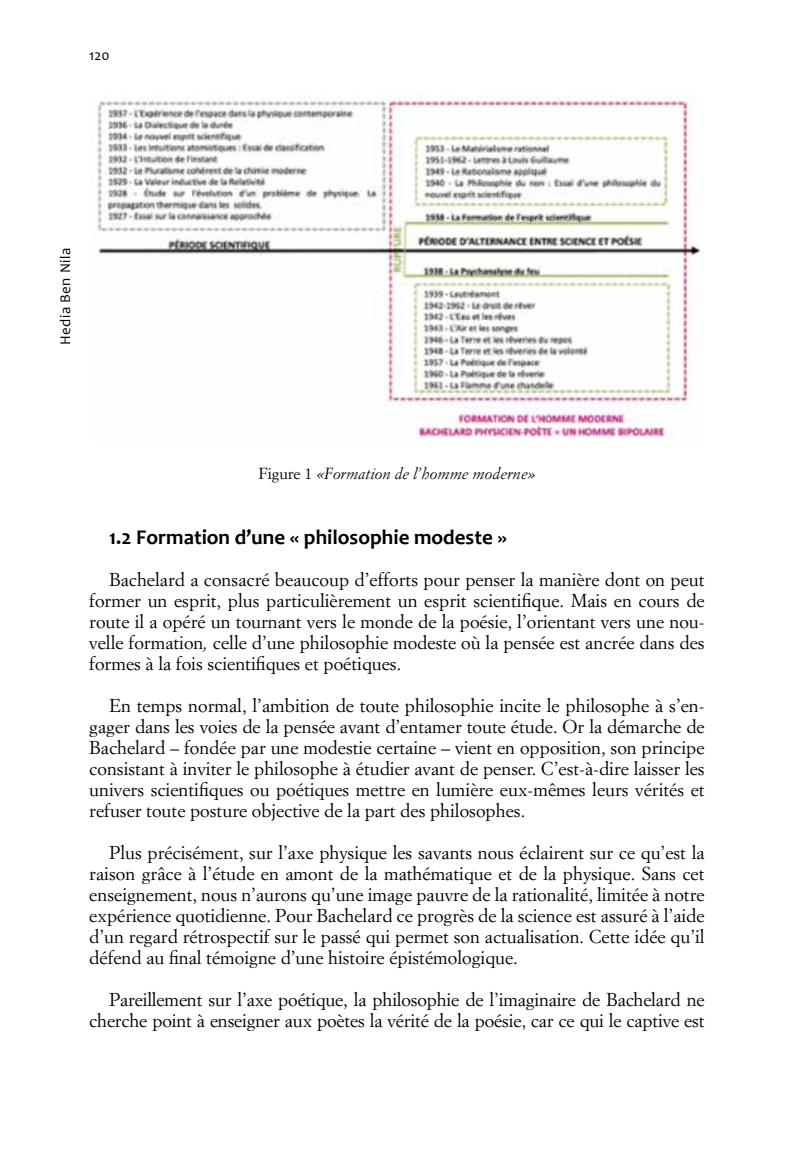
<style>
.page{position:relative;width:794px;height:1166px;background:#fff}
.page>*{position:absolute;margin:0;border:0;box-sizing:border-box;transform-origin:0 0}
.t1{font:700 21px "Candara";color:#000}
.t2{font:18.38px/21px "Simoncini Garamond Std";color:#000;text-align:justify}
.t3{font:italic 15.75px "Simoncini Garamond Std";color:#000}
.t4{font:14.88px "Candara";letter-spacing:.03em;color:#000}
.s1{font-style:normal}
.s2{font-style:italic}
</style>
<div class="page">
<img style="left:97px;top:95px;width:604px;height:342px">
<p class="t4" style="left:89px;top:46px;width:22px">120</p>
<p class="t4" style="left:56px;top:345px;width:98px;rotate:-90deg">Hedia Ben Nila</p>
<p class="t3" style="left:258px;top:464px;width:279px"><span class="s1">Figure 1</span> «Formation de l’homme moderne»</p>
<p class="t1" style="left:109px;top:524px;width:399px">1.2 Formation d’une « philosophie modeste »</p>
<p class="t2" style="left:89px;top:569px;width:617px;text-indent:20px">Bachelard a consacré beaucoup d’efforts pour penser la manière dont on peut former un esprit, plus particulièrement un esprit scientifique. Mais en cours de route il a opéré un tournant vers le monde de la poésie, l’orientant vers une nou&shy;velle formation<span class="s2">,</span> celle d’une philosophie modeste où la pensée est ancrée dans des formes à la fois scientifiques et poétiques.</p>
<p class="t2" style="left:89px;top:695px;width:617px;text-indent:20px">En temps normal, l’ambition de toute philosophie incite le philosophe à s’en&shy;gager dans les voies de la pensée avant d’entamer toute étude. Or la démarche de Bachelard – fondée par une modestie certaine – vient en opposition, son principe consistant à inviter le philosophe à étudier avant de penser. C’est-à-dire laisser les univers scientifiques ou poétiques mettre en lumière eux-mêmes leurs vérités et refuser toute posture objective de la part des philosophes.</p>
<p class="t2" style="left:89px;top:842px;width:617px;text-indent:20px">Plus précisément, sur l’axe physique les savants nous éclairent sur ce qu’est la raison grâce à l’étude en amont de la mathématique et de la physique. Sans cet enseignement, nous n’aurons qu’une image pauvre de la rationalité, limitée à notre expérience quotidienne. Pour Bachelard ce progrès de la science est assuré à l’aide d’un regard rétrospectif sur le passé qui permet son actualisation. Cette idée qu’il défend au final témoigne d’une histoire épistémologique.</p>
<p class="t2" style="left:89px;top:989px;width:617px;text-align:right">Pareillement sur l’axe poétique, la philosophie de l’imaginaire de Bachelard ne cherche point à enseigner aux poètes la vérité de la poésie, car ce qui le captive est</p>
</div>
